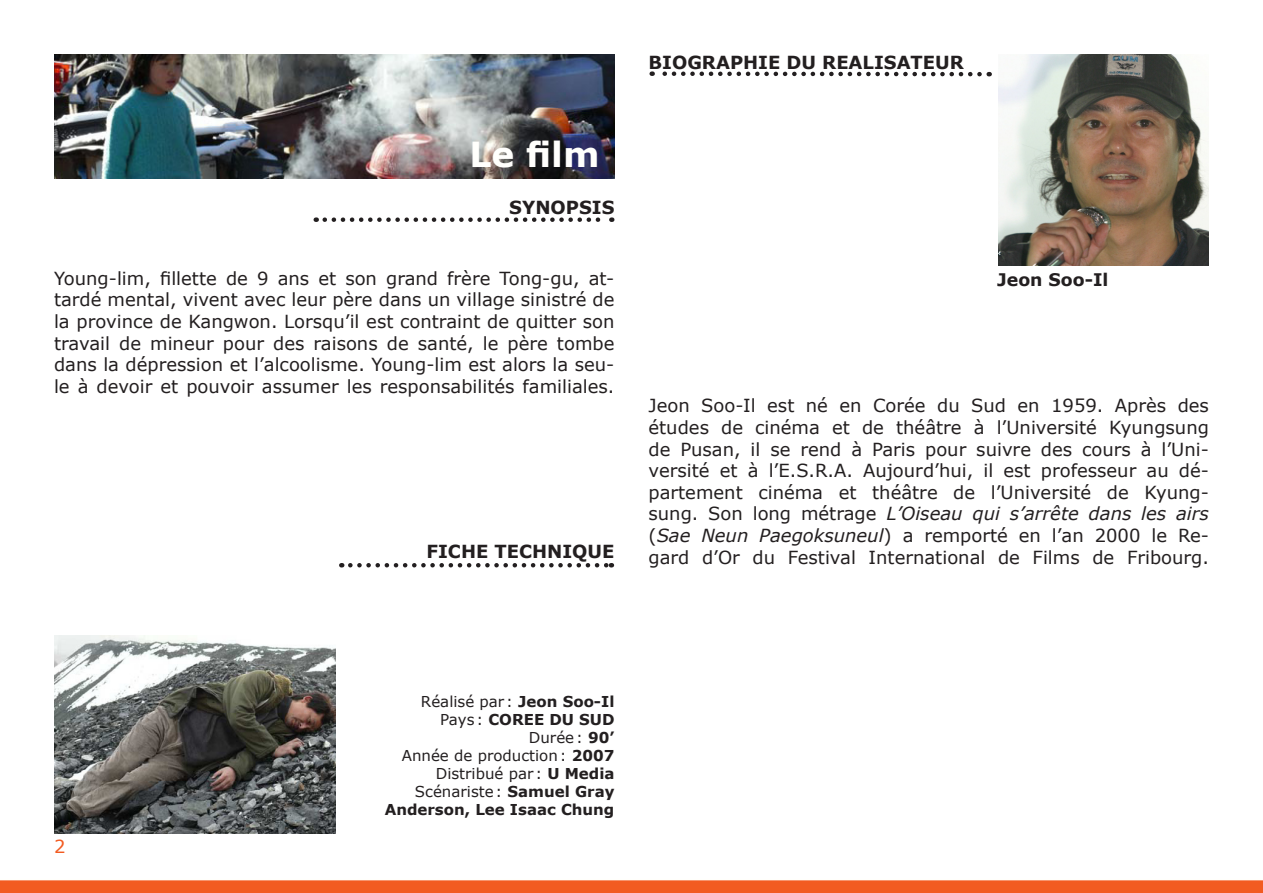
<style>
.page{position:relative;width:1263px;height:893px;background:#fff}
.page>*{position:absolute;margin:0;border:0;box-sizing:border-box;transform-origin:0 0}
.t1{font:700 34.5px "Verdana";color:#fffffc}
.t2{font:18px/21.6px "Verdana";color:#231f20;text-align:justify}
.t3{font:700 18px "Verdana";color:#231f20}
.t4{font:18px "Verdana";color:#f25b21}
.t5{font:700 17.4px "Verdana";color:#231f20}
.t6{font:15px "Verdana";color:#231f20}
.t7{font:700 15px "Verdana";color:#231f20}
.s1{font-style:italic}
.s2{font-weight:700}
.s3{font-weight:400}
</style>
<div class="page">
<svg style="left:0;top:880px;width:1263px;height:13px;background:#f25f27"></svg>
<img style="left:54px;top:54px;width:560px;height:125px">
<svg style="left:325px;top:217px;width:287px;height:5px"></svg>
<svg style="left:350px;top:563px;width:262px;height:4px"></svg>
<img style="left:998px;top:54px;width:211px;height:211px">
<svg style="left:652px;top:71px;width:327px;height:5px"></svg>
<img style="left:54px;top:635px;width:281px;height:199px">
<p class="t1" style="left:469px;top:132px;width:132px">Le film</p>
<p class="t3" style="left:509px;top:196px;width:107px">SYNOPSIS</p>
<p class="t2" style="left:54px;top:268px;width:562px">Young-lim, fillette de 9 ans et son grand frère Tong-gu, at&shy;tardé mental, vivent avec leur père dans un village sinistré de la province de Kangwon. Lorsqu’il est contraint de quitter son travail de mineur pour des raisons de santé, le père tombe dans la dépression et l’alcoolisme. Young-lim est alors la seu&shy;le à devoir et pouvoir assumer les responsabilités familiales.</p>
<p class="t3" style="left:426px;top:539px;width:190px">FICHE TECHNIQUE</p>
<p class="t3" style="left:648px;top:51px;width:317px">BIOGRAPHIE DU REALISATEUR</p>
<p class="t5" style="left:997px;top:269px;width:113px">Jeon Soo-Il</p>
<p class="t2" style="left:648px;top:395px;width:562px">Jeon Soo-Il est né en Corée du Sud en 1959. Après des études de cinéma et de théâtre à l’Université Kyungsung de Pusan, il se rend à Paris pour suivre des cours à l’Uni&shy;versité et à l’E.S.R.A. Aujourd’hui, il est professeur au dé&shy;partement cinéma et théâtre de l’Université de Kyung&shy;sung. Son long métrage <span class="s1">L’Oiseau qui s’arrête dans les airs </span>(<span class="s1">Sae Neun Paegoksuneul</span>) a remporté en l’an 2000 le Re&shy;gard d’Or du Festival International de Films de Fribourg.</p>
<p class="t4" style="left:54px;top:835px;width:13px">2</p>
<p class="t6" style="left:421px;top:692px;width:195px">Réalisé par : <span class="s2">Jeon Soo-Il</span></p>
<p class="t7" style="left:440px;top:710px;width:176px"><span class="s3">Pays:</span> COREE DU SUD</p>
<p class="t6" style="left:529px;top:728px;width:87px">Durée: <span class="s2">90’</span></p>
<p class="t6" style="left:402px;top:746px;width:214px">Année de production: <span class="s2">2007</span></p>
<p class="t6" style="left:436px;top:764px;width:180px">Distribué par : <span class="s2">U Media</span></p>
<p class="t6" style="left:415px;top:782px;width:201px">Scénariste: <span class="s2">Samuel Gray</span></p>
<p class="t7" style="left:385px;top:800px;width:231px">Anderson, Lee Isaac Chung</p>
</div>
